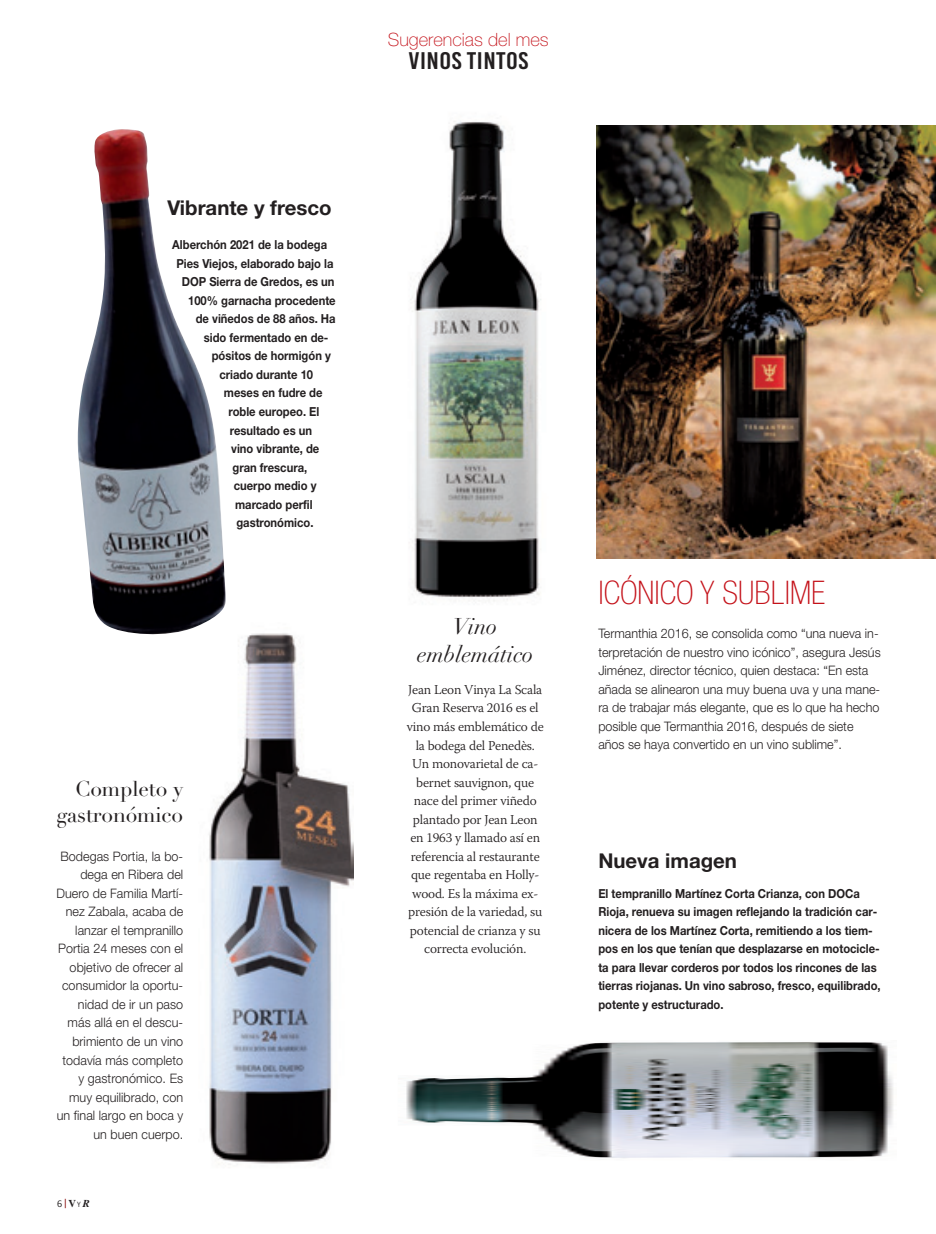
<style>
.page{position:relative;width:936px;height:1234px;background:#fff}
.page>*{position:absolute;margin:0;border:0;box-sizing:border-box;transform-origin:0 0}
.t1{font:100 condensed 32.55px "Helvetica Neue";color:#c4121a}
.t2{font:24px "Bebas Kai";letter-spacing:.02em;color:#231f20;scale:1.13 1}
.t3{font:italic 22.5px/28px "Didot LH";color:#231f20;text-align:center}
.t4{font:21px/26.2px "Didot LH";letter-spacing:-.005em;color:#231f20;text-align:right}
.t5{font:700 20.4px "Helvetica Neue";color:#231f20}
.t6{font:100 18.3px "Helvetica Neue";color:#c4121a}
.t7{font:300 13.5px/18.5px "Warnock Pro";letter-spacing:-.015em;color:#231f20;text-align:center}
.t8{font:300 13.05px/18.5px "Helvetica Neue";color:#231f20;text-align:right;scale:.96 1}
.t9{font:700 12.45px/18.6px "Helvetica Neue";color:#231f20;scale:.9 1}
.t10{font:300 10.5px "HP Sans";color:#231f20}
.s1{font-size:13.5px;color:#820101}
.s2{font-family:"Times";font-weight:700}
.s3{font-size:7.8px}
.s4{font-family:"Times";font-weight:700;font-style:italic}
</style>
<div class="page">
<img style="left:596px;top:126px;width:339px;height:432px">
<img style="left:410px;top:121px;width:131px;height:480px">
<img style="left:209px;top:633px;width:144px;height:532px">
<img style="left:77px;top:129px;width:149px;height:509px">
<img style="left:406px;top:1042px;width:488px;height:116px">
<p class="t5" style="left:167px;top:195px;width:165px">Vibrante y fresco</p>
<p class="t9" style="left:172px;top:235px;width:173px">Alberchón 2021 de la bodega</p>
<p class="t9" style="left:176px;top:254px;width:176px">Pies Viejos, elaborado bajo la</p>
<p class="t9" style="left:182px;top:272px;width:171px">DOP Sierra de Gredos, es un</p>
<p class="t9" style="left:188px;top:291px;width:165px">100% garnacha procedente</p>
<p class="t9" style="left:196px;top:309px;width:157px">de viñedos de 88 años. Ha</p>
<p class="t9" style="left:204px;top:328px;width:140px">sido fermentado en de-</p>
<p class="t9" style="left:212px;top:346px;width:134px">pósitos de hormigón y</p>
<p class="t9" style="left:219px;top:365px;width:106px">criado durante 10</p>
<p class="t9" style="left:224px;top:383px;width:111px">meses en fudre de</p>
<p class="t9" style="left:228px;top:402px;width:102px">roble europeo. El</p>
<p class="t9" style="left:230px;top:420px;width:93px">resultado es un</p>
<p class="t9" style="left:231px;top:439px;width:99px">vino vibrante, de</p>
<p class="t9" style="left:232px;top:457px;width:85px">gran frescura,</p>
<p class="t9" style="left:234px;top:476px;width:93px">cuerpo medio y</p>
<p class="t9" style="left:235px;top:494px;width:88px">marcado perfil</p>
<p class="t9" style="left:236px;top:513px;width:87px">gastronómico.</p>
<p class="t4" style="left:56px;top:776px;width:128px">Completo y gastronómico</p>
<p class="t8" style="left:56px;top:846px;width:134px">Bodegas Portia, la bo&shy;dega en Ribera del<br>Duero de Familia Martí&shy;nez Zabala, acaba de lanzar el tempranillo<br>Portia 24 meses con el objetivo de ofrecer al consumidor la oportu&shy;nidad de ir un paso más allá en el descu&shy;brimiento de un vino todavía más completo y gastronómico. Es muy equilibrado, con un final largo en boca y un buen cuerpo.</p>
<p class="t10" style="left:57px;top:1198px;width:34px">6<span class="s1">|</span><span class="s2">V</span><span class="s3">Y</span><span class="s4">R</span></p>
<p class="t6" style="left:388px;top:30px;width:162px">Sugerencias del mes</p>
<p class="t2" style="left:408px;top:48px;width:108px">VINOS TINTOS</p>
<p class="t3" style="left:417px;top:613px;width:118px">Vino emblemático</p>
<p class="t7" style="left:407px;top:680px;width:138px">Jean Leon Vinya La Scala<br>Gran Reserva 2016 es el vino más emblemático de la bodega del Penedès.<br>Un monovarietal de ca&shy;bernet sauvignon, que nace del primer viñedo plantado por Jean Leon en 1963 y llamado así en referencia al restaurante que regentaba en Holly&shy;wood. Es la máxima ex&shy;presión de la variedad, su potencial de crianza y su correcta evolución.</p>
<p class="t1" style="left:598px;top:574px;width:228px">ICÓNICO Y SUBLIME</p>
<p class="t8" style="left:598px;top:624px;width:295px;text-align:left">Termanthia 2016, se consolida como “una nueva in&shy;terpretación de nuestro vino icónico”, asegura Jesús Jiménez, director técnico, quien destaca: “En esta añada se alinearon una muy buena uva y una mane&shy;ra de trabajar más elegante, que es lo que ha hecho posible que Termanthia 2016, después de siete años se haya convertido en un vino sublime”.</p>
<p class="t5" style="left:598px;top:848px;width:140px">Nueva imagen</p>
<p class="t9" style="left:598px;top:883px;width:315px">El tempranillo Martínez Corta Crianza, con DOCa Rioja, renueva su imagen reflejando la tradición car&shy;nicera de los Martínez Corta, remitiendo a los tiem&shy;pos en los que tenían que desplazarse en motocicle&shy;ta para llevar corderos por todos los rincones de las tierras riojanas. Un vino sabroso, fresco, equilibrado, potente y estructurado.</p>
</div>
